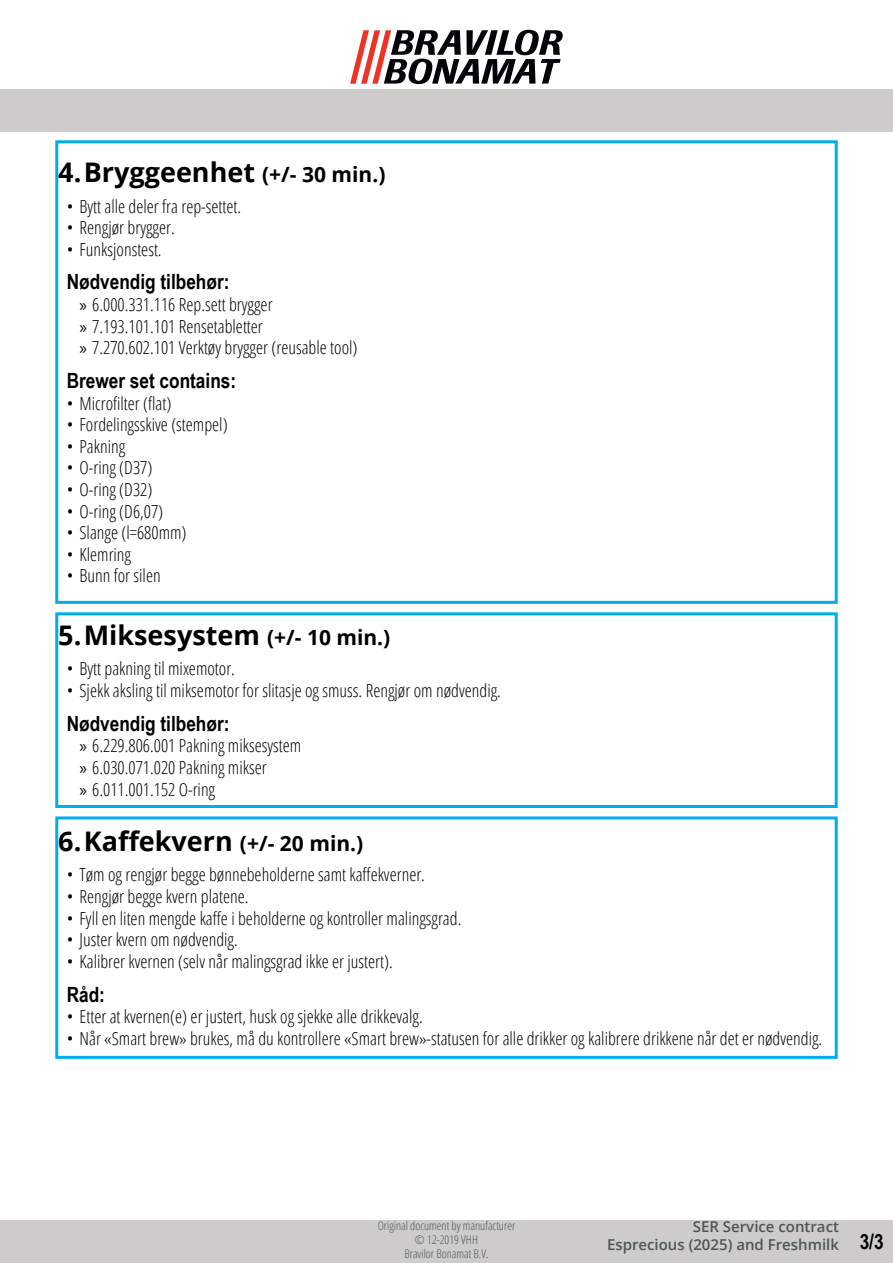
<style>
.page{position:relative;width:893px;height:1263px;background:#fff}
.page>*{position:absolute;margin:0;border:0;box-sizing:border-box;transform-origin:0 0}
.t1{font:700 27px "Open Sans";color:#000}
.Kop2_copy{font:700 21px "Arial Narrow";color:#000}
.t2{font:300 condensed 18px "Open Sans";color:#000}
.t3{font:600 15px/18px "Open Sans";color:#4f5651;text-align:right}
.t4{font:300 condensed 12px/14.4px "Open Sans";color:#4f5651;text-align:center}
.s1{font-size:21px}
.s2{font-family:"Myriad Pro";font-weight:400;font-stretch:normal}
</style>
<div class="page">
<div style="left:0;top:1220px;width:893px;height:43px;background:#cdccca"></div>
<div style="left:0;top:89px;width:893px;height:43px;background:#cdccca"></div>
<svg style="left:350px;top:30px;width:213px;height:54px"></svg>
<div style="left:55px;top:140px;width:783px;height:464px;border:3px solid #00aeef"></div>
<div style="left:55px;top:612px;width:783px;height:196px;border:3px solid #00aeef"></div>
<div style="left:55px;top:816px;width:783px;height:243px;border:3px solid #00aeef"></div>
<p class="t1" style="left:58px;top:154px;width:329px">4.Bryggeenhet <span class="s1">(+/- 30 min.)</span></p>
<p class="t2" style="left:67px;top:194px;width:176px">• Bytt alle deler fra rep-settet.</p>
<p class="t2" style="left:67px;top:215px;width:109px">• Rengjør brygger.</p>
<p class="t2" style="left:67px;top:237px;width:96px">• Funksjonstest.</p>
<p class="Kop2_copy" style="left:67px;top:266px;width:164px">Nødvendig tilbehør:</p>
<p class="t2" style="left:80px;top:292px;width:195px"><span class="s2">»</span> 6.000.331.116 Rep.sett brygger</p>
<p class="t2" style="left:80px;top:314px;width:185px"><span class="s2">»</span> 7.193.101.101 Rensetabletter</p>
<p class="t2" style="left:80px;top:335px;width:279px"><span class="s2">»</span> 7.270.602.101 Verktøy brygger (reusable tool)</p>
<p class="Kop2_copy" style="left:67px;top:365px;width:171px">Brewer set contains:</p>
<p class="t2" style="left:67px;top:391px;width:106px">• Microfi lter (flat)</p>
<p class="t2" style="left:67px;top:412px;width:162px">• Fordelingsskive (stempel)</p>
<p class="t2" style="left:67px;top:434px;width:60px">• Pakning</p>
<p class="t2" style="left:67px;top:456px;width:87px">• O-ring (D37)</p>
<p class="t2" style="left:67px;top:477px;width:87px">• O-ring (D32)</p>
<p class="t2" style="left:67px;top:499px;width:98px">• O-ring (D6,07)</p>
<p class="t2" style="left:67px;top:520px;width:121px">• Slange (l=680mm)</p>
<p class="t2" style="left:67px;top:542px;width:66px">• Klemring</p>
<p class="t2" style="left:67px;top:564px;width:95px">• Bunn for silen</p>
<p class="t1" style="left:58px;top:616px;width:334px">5.Miksesystem <span class="s1">(+/- 10 min.)</span></p>
<p class="t2" style="left:67px;top:657px;width:170px">• Bytt pakning til mixemotor.</p>
<p class="t2" style="left:67px;top:678px;width:436px">• Sjekk aksling til miksemotor for slitasje og smuss. Rengjør om nødvendig.</p>
<p class="Kop2_copy" style="left:67px;top:707px;width:164px">Nødvendig tilbehør:</p>
<p class="t2" style="left:80px;top:734px;width:223px"><span class="s2">»</span> 6.229.806.001 Pakning miksesystem</p>
<p class="t2" style="left:80px;top:755px;width:189px"><span class="s2">»</span> 6.030.071.020 Pakning mikser</p>
<p class="t2" style="left:80px;top:777px;width:137px"><span class="s2">»</span> 6.011.001.152 O-ring</p>
<p class="t1" style="left:58px;top:822px;width:307px">6.Kaffekvern <span class="s1">(+/- 20 min.)</span></p>
<p class="t2" style="left:67px;top:863px;width:360px">• Tøm og rengjør begge bønnebeholderne samt kaffekverner.</p>
<p class="t2" style="left:67px;top:884px;width:183px">• Rengjør begge kvern platene.</p>
<p class="t2" style="left:67px;top:906px;width:396px">• Fyll en liten mengde kaffe i beholderne og kontroller malingsgrad.</p>
<p class="t2" style="left:67px;top:927px;width:173px">• Juster kvern om nødvendig.</p>
<p class="t2" style="left:67px;top:949px;width:327px">• Kalibrer kvernen (selv når malingsgrad ikke er justert).</p>
<p class="Kop2_copy" style="left:67px;top:978px;width:40px">Råd:</p>
<p class="t2" style="left:67px;top:1004px;width:357px">• Etter at kvernen(e) er justert, husk og sjekke alle drikkevalg.</p>
<p class="t2" style="left:67px;top:1026px;width:757px">• Når «Smart brew» brukes, må du kontrollere «Smart brew»-statusen for alle drikker og kalibrere drikkene når det er nødvendig.</p>
<p class="t4" style="left:378px;top:1218px;width:139px">Original document by manufacturer © 12-2019 VHH<br>Bravilor Bonamat B.V.</p>
<p class="t3" style="left:607px;top:1217px;width:233px">SER Service contract<br>Esprecious (2025) and Freshmilk</p>
<p class="Kop2_copy" style="left:860px;top:1226px;width:25px">3/3</p>
</div>
